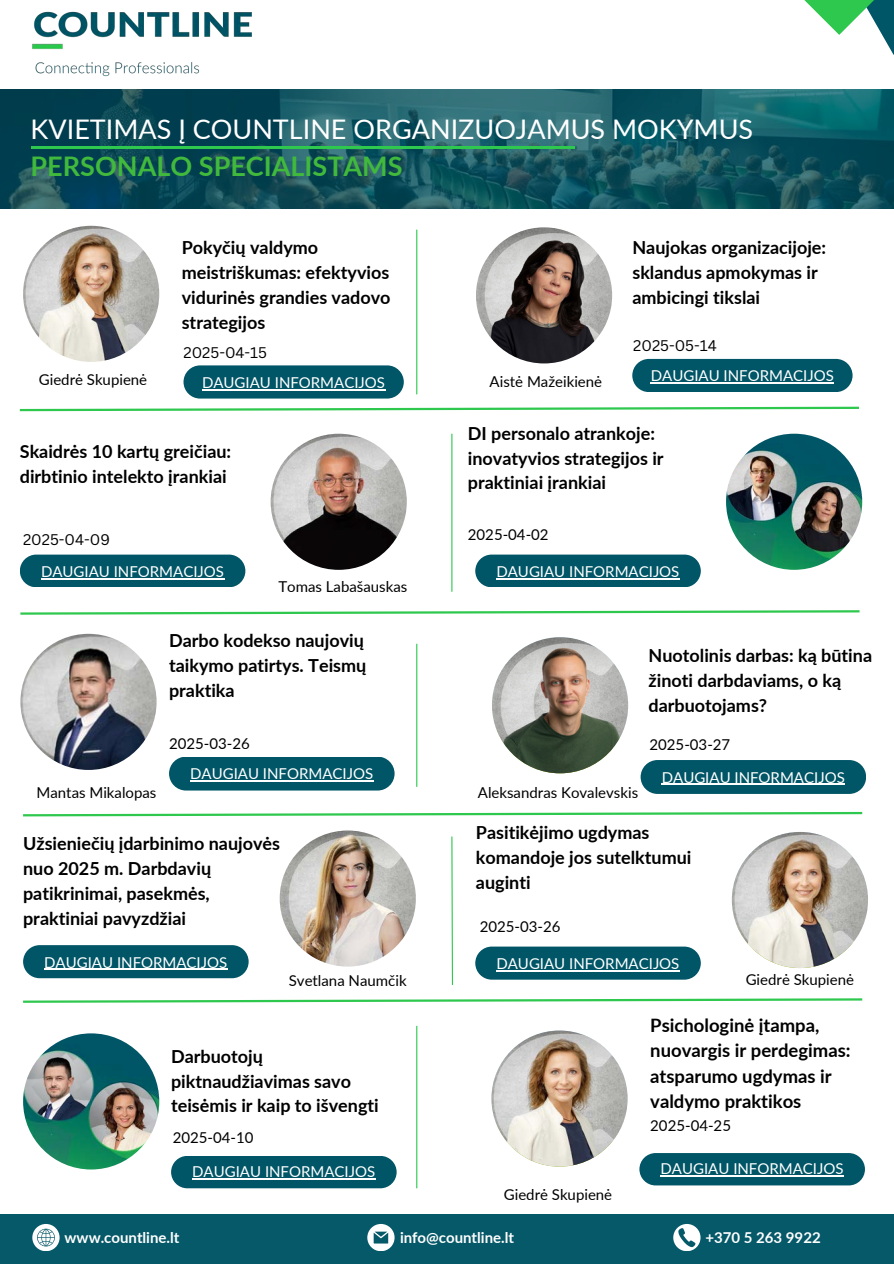
<style>
.page{position:relative;width:894px;height:1264px;background:#fff}
.page>*{position:absolute;margin:0;border:0;box-sizing:border-box;transform-origin:0 0}
.t1{font:27px/37.2px "Lato";color:#fff}
.t2{font:700 18.45px/25.3px "Lato";color:#000}
.t3{font:700 18px/24.8px "Lato";color:#000}
.t4{font:15px "Lato";color:#fff}
.t5{font:15px "Lato";color:#000}
.t6{font:700 15px "Lato";color:#fff}
.t7{font:15px "Canva Sans";color:#000}
.s1{font-weight:700;color:#41b93c}
</style>
<div class="page">
<img style="left:32px;top:11px;width:220px;height:65px">
<svg style="left:0;top:89px;width:893px;height:120px;background:#145560"></svg>
<svg style="left:873px;top:0;width:20px;height:54px"></svg>
<svg style="left:804px;top:0;width:69px;height:35px"></svg>
<hr style="left:31px;top:147px;width:543px;height:2px;background:#2dc84d">
<img style="left:23px;top:226px;width:136px;height:136px;border-radius:50%">
<img style="left:23px;top:1033px;width:136px;height:136px;border-radius:50%">
<div style="left:183px;top:365px;width:220px;height:33px;background:#056;border-radius:17px"></div>
<hr style="left:202px;top:389px;width:183px;height:1px;background:#fff">
<svg style="left:19px;top:406px;width:840px;height:6px"></svg>
<div style="left:475px;top:554px;width:225px;height:33px;background:#056;border-radius:16px"></div>
<hr style="left:496px;top:578px;width:183px;height:1px;background:#fff">
<svg style="left:20px;top:610px;width:840px;height:5px"></svg>
<hr style="left:416px;top:230px;width:1px;height:164px;background:#2dc84d">
<hr style="left:451px;top:433px;width:1px;height:158px;background:#2dc84d">
<div style="left:169px;top:756px;width:225px;height:34px;background:#056;border-radius:17px"></div>
<hr style="left:190px;top:780px;width:183px;height:1px;background:#fff">
<hr style="left:416px;top:643px;width:1px;height:143px;background:#2dc84d">
<svg style="left:23px;top:811px;width:840px;height:6px"></svg>
<div style="left:475px;top:946px;width:225px;height:33px;background:#056;border-radius:17px"></div>
<hr style="left:496px;top:970px;width:183px;height:1px;background:#fff">
<svg style="left:451px;top:836px;width:2px;height:149px"></svg>
<svg style="left:23px;top:998px;width:840px;height:5px"></svg>
<div style="left:171px;top:1155px;width:225px;height:33px;background:#056;border-radius:16px"></div>
<hr style="left:192px;top:1178px;width:183px;height:1px;background:#fff">
<hr style="left:416px;top:1025px;width:1px;height:163px;background:#2dc84d">
<div style="left:0;top:1214px;width:893px;height:49px;background:#056"></div>
<svg style="left:32px;top:1223px;width:27px;height:27px"></svg>
<svg style="left:673px;top:1223px;width:27px;height:27px"></svg>
<svg style="left:367px;top:1223px;width:27px;height:27px"></svg>
<img style="left:725px;top:433px;width:137px;height:137px;border-radius:50%">
<img style="left:20px;top:634px;width:136px;height:136px;border-radius:50%">
<div style="left:639px;top:1152px;width:225px;height:33px;background:#056;border-radius:16px"></div>
<hr style="left:660px;top:1175px;width:183px;height:1px;background:#fff">
<div style="left:23px;top:945px;width:225px;height:33px;background:#056;border-radius:17px"></div>
<hr style="left:44px;top:968px;width:183px;height:1px;background:#fff">
<img style="left:279px;top:830px;width:137px;height:136px;border-radius:50%">
<div style="left:640px;top:760px;width:225px;height:34px;background:#056;border-radius:17px"></div>
<hr style="left:661px;top:783px;width:183px;height:1px;background:#fff">
<div style="left:20px;top:554px;width:225px;height:33px;background:#056;border-radius:16px"></div>
<hr style="left:41px;top:578px;width:183px;height:1px;background:#fff">
<img style="left:270px;top:434px;width:136px;height:136px;border-radius:50%">
<img style="left:476px;top:227px;width:136px;height:136px;border-radius:50%">
<div style="left:632px;top:359px;width:220px;height:33px;background:#056;border-radius:17px"></div>
<hr style="left:650px;top:382px;width:183px;height:1px;background:#fff">
<img style="left:492px;top:637px;width:136px;height:136px;border-radius:50%">
<img style="left:731px;top:832px;width:136px;height:136px;border-radius:50%">
<img style="left:491px;top:1030px;width:136px;height:136px;border-radius:50%">
<p class="t1" style="left:31px;top:110px;width:724px">KVIETIMAS Į COUNTLINE ORGANIZUOJAMUS MOKYMUS<br><span class="s1">PERSONALO SPECIALISTAMS</span></p>
<p class="t5" style="left:39px;top:370px;width:110px">Giedrė Skupienė</p>
<p class="t3" style="left:182px;top:235px;width:210px">Pokyčių valdymo meistriškumas: efektyvios vidurinės grandies vadovo strategijos</p>
<h2 class="t7" style="left:183px;top:342px;width:85px">2025-04-15</h2>
<h1 class="t4" style="left:202px;top:373px;width:184px">DAUGIAU INFORMACIJOS</h1>
<h2 class="t3" style="left:20px;top:439px;width:213px">Skaidrės 10 kartų greičiau: dirbtinio intelekto įrankiai</h2>
<p class="t7" style="left:23px;top:529px;width:88px">2025-04-09</p>
<p class="t4" style="left:41px;top:562px;width:184px">DAUGIAU INFORMACIJOS</p>
<p class="t5" style="left:278px;top:577px;width:130px">Tomas Labašauskas</p>
<p class="t3" style="left:169px;top:627px;width:199px">Darbo kodekso naujovių taikymo patirtys. Teismų praktika</p>
<h4 class="t5" style="left:169px;top:734px;width:82px">2025-03-26</h4>
<p class="t5" style="left:37px;top:783px;width:121px">Mantas Mikalopas</p>
<p class="t4" style="left:190px;top:764px;width:184px">DAUGIAU INFORMACIJOS</p>
<p class="t3" style="left:23px;top:831px;width:258px">Užsieniečių įdarbinimo naujovės nuo 2025 m. Darbdavių patikrinimai, pasekmės, praktiniai pavyzdžiai</p>
<p class="t4" style="left:44px;top:952px;width:184px">DAUGIAU INFORMACIJOS</p>
<h2 class="t5" style="left:489px;top:372px;width:114px">Aistė Mažeikienė</h2>
<p class="t3" style="left:632px;top:235px;width:195px">Naujokas organizacijoje: sklandus apmokymas ir ambicingi tikslai</p>
<p class="t7" style="left:633px;top:335px;width:85px">2025-05-14</p>
<p class="t4" style="left:650px;top:366px;width:184px">DAUGIAU INFORMACIJOS</p>
<h4 class="t3" style="left:468px;top:420px;width:197px">DI personalo atrankoje: inovatyvios strategijos ir praktiniai įrankiai</h4>
<p class="t5" style="left:468px;top:525px;width:82px">2025-04-02</p>
<p class="t4" style="left:496px;top:562px;width:184px">DAUGIAU INFORMACIJOS</p>
<p class="t3" style="left:648px;top:643px;width:225px">Nuotolinis darbas: ką būtina žinoti darbdaviams, o ką darbuotojams?</p>
<p class="t5" style="left:649px;top:735px;width:82px">2025-03-27</p>
<h2 class="t5" style="left:477px;top:783px;width:162px">Aleksandras Kovalevskis</h2>
<h4 class="t4" style="left:661px;top:767px;width:184px">DAUGIAU INFORMACIJOS</h4>
<p class="t3" style="left:476px;top:819px;width:217px">Pasitikėjimo ugdymas komandoje jos sutelktumui auginti</p>
<h4 class="t5" style="left:479px;top:917px;width:82px">2025-03-26</h4>
<p class="t4" style="left:496px;top:954px;width:184px">DAUGIAU INFORMACIJOS</p>
<p class="t5" style="left:289px;top:971px;width:119px">Svetlana Naumčik</p>
<h2 class="t5" style="left:745px;top:970px;width:110px">Giedrė Skupienė</h2>
<p class="t3" style="left:171px;top:1043px;width:209px">Darbuotojų piktnaudžiavimas savo teisėmis ir kaip to išvengti</p>
<h2 class="t5" style="left:173px;top:1128px;width:82px">2025-04-10</h2>
<h2 class="t4" style="left:192px;top:1162px;width:184px">DAUGIAU INFORMACIJOS</h2>
<p class="t5" style="left:503px;top:1184px;width:110px">Giedrė Skupienė</p>
<h3 class="t6" style="left:65px;top:1228px;width:116px">www.countline.lt</h3>
<p class="t6" style="left:400px;top:1228px;width:116px">info@countline.lt</p>
<p class="t2" style="left:650px;top:1012px;width:202px">Psichologinė įtampa, nuovargis ir perdegimas: atsparumo ugdymas ir valdymo praktikos</p>
<p class="t5" style="left:650px;top:1116px;width:82px">2025-04-25</p>
<h4 class="t4" style="left:660px;top:1159px;width:184px">DAUGIAU INFORMACIJOS</h4>
<p class="t6" style="left:705px;top:1228px;width:117px">+370 5 263 9922</p>
</div>
